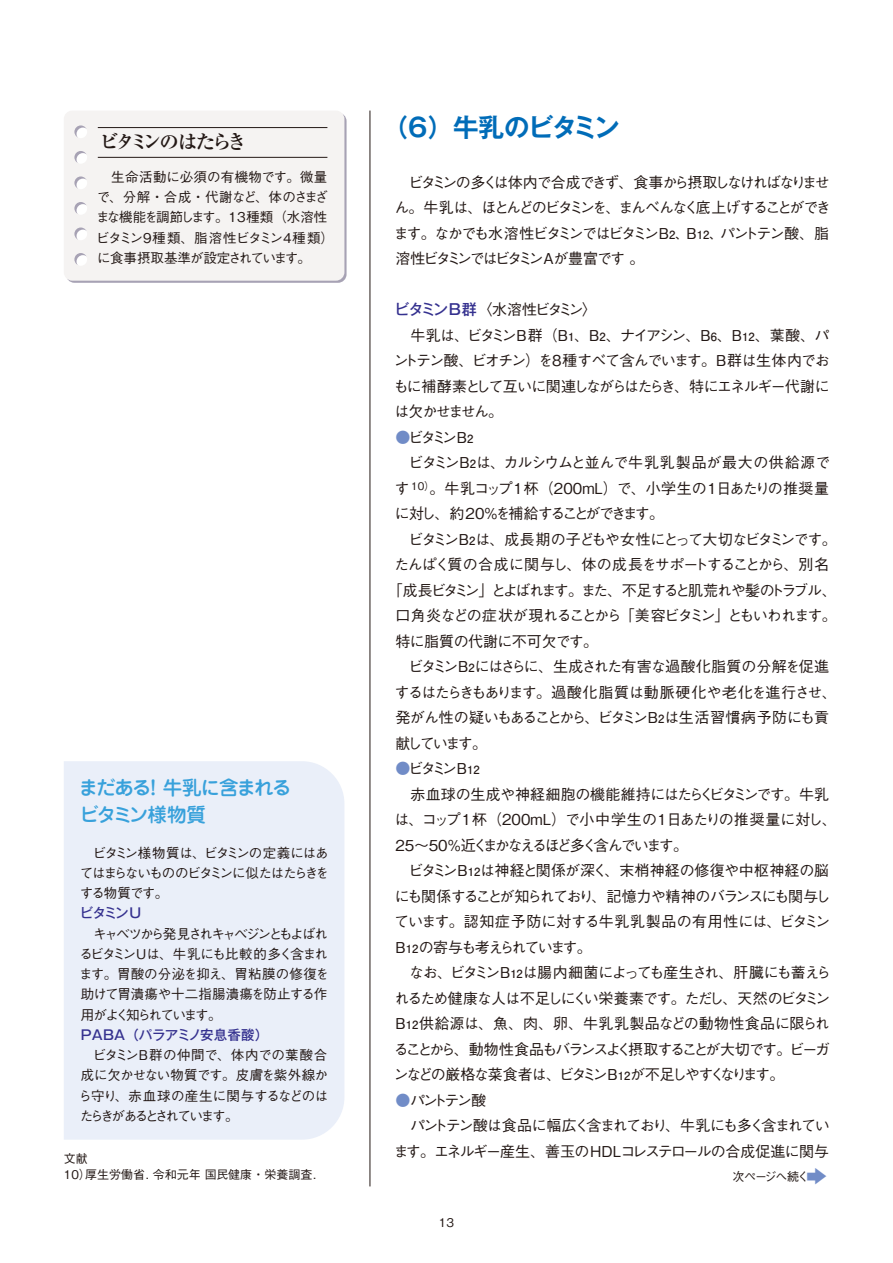
<style>
.page{position:relative;width:893px;height:1263px;background:#fff}
.page>*{position:absolute;margin:0;border:0;box-sizing:border-box;transform-origin:0 0}
.t1{font:700 25.5px "Gothic MB101 Pro De";letter-spacing:-.07em;color:#006cb8}
.t2{font:500 19.5px/27px "Jun 34 Pro";letter-spacing:-.075em;color:#38a1db}
.t3{font:700 19.5px "Ryumin Pro";letter-spacing:-.185em;color:#231815}
.t4{font:500 15px/25.5px "Gothic BBB Pro";letter-spacing:-.085em;color:#231815}
.t5{font:500 15px "Gothic BBB Pro";letter-spacing:-.06em;color:#231815}
.t6{font:500 15px/25.5px "Gothic BBB Pro";letter-spacing:-.105em;color:#231815}
.t7{font:500 15px "Gothic BBB Pro";color:#231815}
.t8{font:500 15px "Gothic BBB Pro";letter-spacing:-.145em;color:#231815}
.t9{font:500 15px "Gothic BBB Pro";letter-spacing:-.04em;color:#231815}
.t10{font:500 15px "Gothic BBB Pro";letter-spacing:-.05em;color:#231815}
.t11{font:500 15px "Gothic BBB Pro";letter-spacing:-.015em;color:#231815}
.t12{font:500 15px "Gothic BBB Pro";letter-spacing:-.165em;color:#231815}
.t13{font:500 15px "Gothic BBB Pro";letter-spacing:-.035em;color:#231815}
.t14{font:500 13.5px/20.2px "Gothic BBB Pro";letter-spacing:-.065em;color:#231815;text-align:justify}
.t15{font:500 13.5px/20.2px "Gothic BBB Pro";color:#231815}
.t16{font:500 13.5px "Gothic MB101 Pro";letter-spacing:.01em;color:#35318f}
.t17{font:500 13.5px "Gothic MB101 Pro";letter-spacing:-.04em;color:#35318f}
.t18{font:500 12px "Gothic BBB Pro";color:#231815}
.t19{font:500 12px "Gothic BBB Pro";letter-spacing:-.09em;color:#231815}
.s1{font-family:"Futo Go B101 Pro";font-weight:700;font-size:11.25px}
.s2{font-family:"Gothic MB101 Pro";color:#35318f}
.s3{color:#718cc7}
.s4{font-size:9px;color:#718cc7}
.s5{font-size:18px;color:#718cc7}
</style>
<div class="page">
<hr style="left:370px;top:111px;width:1px;height:1075px;background:#231815">
<svg style="left:69px;top:115px;width:278px;height:168px"></svg>
<div style="left:64px;top:111px;width:280px;height:170px;background:#f5f3f2"></div>
<div style="left:64px;top:761px;width:280px;height:379px;background:#eaeff9"></div>
<hr style="left:98px;top:127px;width:229px;height:1px;background:#231815">
<hr style="left:98px;top:157px;width:229px;height:1px;background:#231815">
<h2 class="t3" style="left:100px;top:126px;width:148px">ビタミンのはたらき</h2>
<p class="t15" style="left:96px;top:165px;width:240px">　生命活動に必須の有機物です。微量で、分解・合成・代謝など、体のさまざまな機能を調節します。13種類（水溶性ビタミン9種類、脂溶性ビタミン4種類）に食事摂取基準が設定されています。</p>
<h2 class="t2" style="left:79px;top:772px;width:214px">まだある！牛乳に含まれるビタミン様物質</h2>
<p class="t14" style="left:80px;top:841px;width:251px">　ビタミン様物質は、ビタミンの定義にはあてはまらないもののビタミンに似たはたらきをする物質です。</p>
<p class="t17" style="left:80px;top:902px;width:63px">ビタミン U</p>
<p class="t14" style="left:79px;top:922px;width:251px">　キャベツから発見されキャベジンともよばれるビタミンUは、牛乳にも比較的多く含まれます。胃酸の分泌を抑え、胃粘膜の修復を助けて胃潰瘍や十二指腸潰瘍を防止する作用がよく知られています。</p>
<p class="t16" style="left:81px;top:1023px;width:189px">PABA（パラアミノ安息香酸）</p>
<p class="t14" style="left:79px;top:1043px;width:251px">　ビタミンB群の仲間で、体内での葉酸合成に欠かせない物質です。皮膚を紫外線から守り、赤血球の産生に関与するなどのはたらきがあるとされています。</p>
<p class="t18" style="left:64px;top:1149px;width:25px">文献</p>
<p class="t18" style="left:64px;top:1165px;width:254px">10）厚生労働省. 令和元年 国民健康・栄養調査.</p>
<h1 class="t1" style="left:383px;top:106px;width:238px">（6）牛乳のビタミン</h1>
<p class="t4" style="left:394px;top:167px;width:439px;text-align:justify">　ビタミンの多くは体内で合成できず、食事から摂取しなければなりません。牛乳は、ほとんどのビタミンを、まんべんなく底上げすることができます。なかでも水溶性ビタミンではビタミンB<span class="s1">2、</span>B<span class="s1">12、</span>パントテン酸、脂溶性ビタミンではビタミンAが豊富です 。</p>
<p class="t4" style="left:393px;top:295px;width:438px"><span class="s2">ビタミンB群</span>〈水溶性ビタミン〉<br>　牛乳は、ビタミンB群（B<span class="s1">1</span>、B<span class="s1">2</span>、ナイアシン、B<span class="s1">6</span>、B<span class="s1">12</span>、葉酸、パントテン酸、ビオチン）を8種すべて含んでいます。B群は生体内でおもに補酵素として互いに関連しながらはたらき、特にエネルギー代謝には欠かせません。</p>
<p class="t4" style="left:395px;top:422px;width:80px"><span class="s3">●</span>ビタミン B<span class="s1">2</span></p>
<p class="t11" style="left:395px;top:450px;width:436px">　ビタミンB<span class="s1">2</span>は、カルシウムと並んで牛乳乳製品が最大の供給源で</p>
<p class="t7" style="left:394px;top:476px;width:436px">す<sup>10）</sup>。牛乳コップ1杯（200mL）で、小学生の1日あたりの推奨量</p>
<p class="t12" style="left:395px;top:501px;width:271px">に対し、約 20％を補給することができます。</p>
<p class="t4" style="left:395px;top:524px;width:443px">　ビタミンB<span class="s1">2</span>は、成長期の子どもや女性にとって大切なビタミンです。</p>
<p class="t4" style="left:394px;top:550px;width:436px">たんぱく質の合成に関与し、体の成長をサポートすることから、別名</p>
<p class="t8" style="left:388px;top:578px;width:450px">「成長ビタミン」とよばれます。また、不足すると肌荒れや髪のトラブル、</p>
<p class="t4" style="left:395px;top:601px;width:443px">口角炎などの症状が現れることから「美容ビタミン」ともいわれます。</p>
<p class="t13" style="left:395px;top:629px;width:204px">特に脂質の代謝に不可欠です。</p>
<p class="t5" style="left:395px;top:654px;width:435px">　ビタミンB<span class="s1">2</span>にはさらに、生成された有害な過酸化脂質の分解を促進</p>
<p class="t5" style="left:394px;top:680px;width:444px">するはたらきもあります。過酸化脂質は動脈硬化や老化を進行させ、</p>
<p class="t9" style="left:395px;top:705px;width:435px">発がん性の疑いもあることから、ビタミンB<span class="s1">2</span>は生活習慣病予防にも貢</p>
<p class="t4" style="left:395px;top:728px;width:93px">献しています。</p>
<p class="t4" style="left:394px;top:754px;width:445px"><span class="s3">●</span>ビタミンB<span class="s1">12<br></span>　赤血球の生成や神経細胞の機能維持にはたらくビタミンです。牛乳は、コップ1杯（200mL）で小中学生の1日あたりの推奨量に対し、25～50％近くまかなえるほど多く含んでいます。<br>　ビタミンB<span class="s1">12</span>は神経と関係が深く、末梢神経の修復や中枢神経の脳にも関係することが知られており、記憶力や精神のバランスにも関与しています。認知症予防に対する牛乳乳製品の有用性には、ビタミンB<span class="s1">12</span>の寄与も考えられています。<br>　なお、ビタミンB<span class="s1">12</span>は腸内細菌によっても産生され、肝臓にも蓄えられるため健康な人は不足しにくい栄養素です。ただし、天然のビタミンB<span class="s1">12</span>供給源は、魚、肉、卵、牛乳乳製品などの動物性食品に限られることから、動物性食品もバランスよく摂取することが大切です。ビーガンなどの厳格な菜食者は、ビタミンB<span class="s1">12</span>が不足しやすくなります。</p>
<p class="t6" style="left:395px;top:1085px;width:436px"><span class="s3">●</span>パントテン酸<br>　パントテン酸は食品に幅広く含まれており、牛乳にも多く含まれてい</p>
<p class="t10" style="left:394px;top:1139px;width:437px">ます。エネルギー産生、善玉のHDLコレステロールの合成促進に関与</p>
<p class="t18" style="left:439px;top:1213px;width:17px">13</p>
<p class="t19" style="left:732px;top:1167px;width:98px">次ページへ続く<span class="s4">■</span><span class="s5">▶</span></p>
</div>
